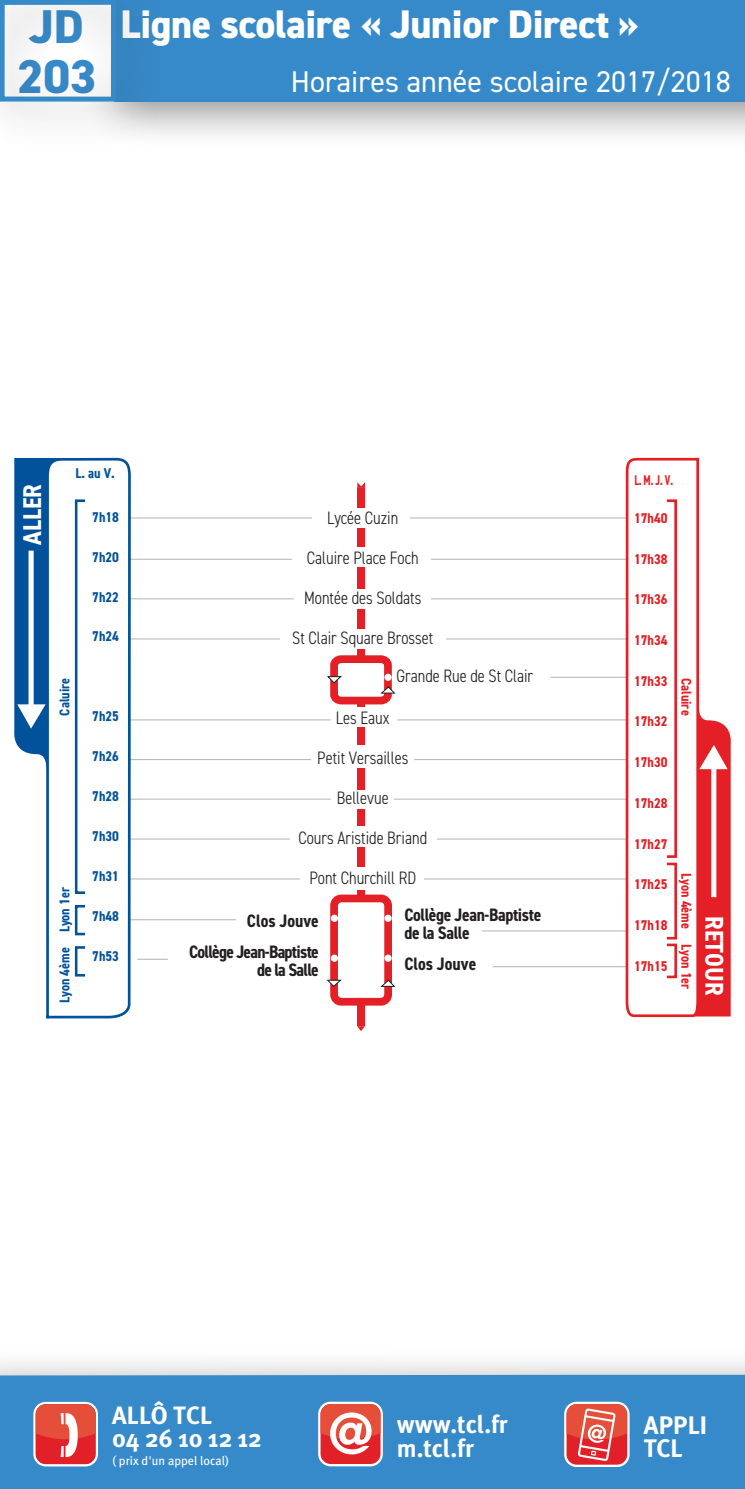
<style>
.page{position:relative;width:745px;height:1489px;background:#fff}
.page>*{position:absolute;margin:0;border:0;box-sizing:border-box;transform-origin:0 0}
.t1{font:800 47.5px "DIN2014";color:#378ac9}
.t2{font:800 40px "DIN2014";letter-spacing:-.01em;color:#fff}
.t3{font:30px "DIN2014";color:#fff}
.t4{font:700 condensed 25.75px "DIN2014";color:#fff}
.t5{font:700 25.25px/23.8px "Meta Plus";letter-spacing:-.005em;color:#fff}
.t6{font:700 25px/23.2px "Meta Plus";color:#fff}
.t7{font:300 condensed 18px "DIN2014";color:#231f20}
.t8{font:700 condensed 18px/31px "DIN2014";letter-spacing:-.04em;color:#231f20;text-align:right}
.t9{font:700 condensed 18px/18px "DIN2014";letter-spacing:-.02em;color:#231f20}
.t10{font:700 condensed 18px "DIN2014";color:#231f20}
.t11{font:700 condensed 14.25px "DIN2014";color:#e41f25}
.t12{font:700 condensed 14.25px "DIN2014";color:#01529a}
.t13{font:700 condensed 14.25px "DIN2014";color:#e41f25;scale:.74 1}
.t14{font:12.5px "Meta Plus";color:#fff}
.s1{font-size:47.5px;color:#378ac9}
</style>
<div class="page">
<div style="left:85px;top:0;width:659px;height:150px;background:#231f20;opacity:.5"></div>
<div style="left:113px;top:0;width:631px;height:102px;background:#378ac9"></div>
<div style="left:0;top:1346px;width:744px;height:142px;background:#231f20;opacity:.5"></div>
<div style="left:0;top:1374px;width:744px;height:114px;background:#378ac9"></div>
<svg style="left:33px;top:1401px;width:65px;height:65px"></svg>
<svg style="left:318px;top:1401px;width:64px;height:65px"></svg>
<div style="left:320px;top:1403px;width:60px;height:60px;background:#e12127;border-radius:10px"></div>
<svg style="left:320px;top:1403px;width:60px;height:51px"></svg>
<svg style="left:563px;top:1401px;width:66px;height:65px"></svg>
<div style="left:566px;top:1403px;width:60px;height:61px;background:#e12127;border-radius:10px"></div>
<svg style="left:566px;top:1403px;width:60px;height:57px"></svg>
<div style="left:357px;top:487px;width:8px;height:539px;background:#e41f25"></div>
<div style="left:334px;top:659px;width:54px;height:41px;background:#fff;border-radius:7px"></div>
<div style="left:330px;top:655px;width:61px;height:49px;border:8px solid #e41f25;border-radius:7px"></div>
<div style="left:334px;top:898px;width:54px;height:103px;background:#fff;border-radius:7px"></div>
<div style="left:330px;top:894px;width:62px;height:111px;border:8px solid #e41f25;border-radius:7px"></div>
<hr style="left:129px;top:559px;width:497px;height:1px;background:#b2b3b7">
<hr style="left:129px;top:517px;width:497px;height:1px;background:#b2b3b7">
<hr style="left:129px;top:598px;width:497px;height:1px;background:#b2b3b7">
<hr style="left:129px;top:638px;width:497px;height:1px;background:#b2b3b7">
<hr style="left:550px;top:677px;width:76px;height:1px;background:#b2b3b7">
<hr style="left:129px;top:719px;width:497px;height:1px;background:#b2b3b7">
<hr style="left:129px;top:759px;width:497px;height:1px;background:#b2b3b7">
<hr style="left:129px;top:798px;width:497px;height:1px;background:#b2b3b7">
<hr style="left:129px;top:838px;width:497px;height:1px;background:#b2b3b7">
<hr style="left:129px;top:878px;width:497px;height:1px;background:#b2b3b7">
<hr style="left:481px;top:930px;width:145px;height:1px;background:#b2b3b7">
<hr style="left:129px;top:919px;width:107px;height:1px;background:#b2b3b7">
<hr style="left:137px;top:958px;width:31px;height:1px;background:#b2b3b7">
<hr style="left:493px;top:966px;width:133px;height:1px;background:#b2b3b7">
<div style="left:292px;top:547px;width:138px;height:19px;background:#fff"></div>
<div style="left:312px;top:508px;width:97px;height:19px;background:#fff"></div>
<div style="left:293px;top:590px;width:137px;height:19px;background:#fff"></div>
<div style="left:280px;top:629px;width:165px;height:20px;background:#fff"></div>
<div style="left:330px;top:707px;width:66px;height:20px;background:#fff"></div>
<div style="left:311px;top:745px;width:102px;height:22px;background:#fff"></div>
<div style="left:331px;top:789px;width:62px;height:19px;background:#fff"></div>
<div style="left:290px;top:826px;width:146px;height:20px;background:#fff"></div>
<div style="left:299px;top:867px;width:124px;height:23px;background:#fff"></div>
<svg style="left:46px;top:458px;width:86px;height:561px"></svg>
<svg style="left:381px;top:979px;width:14px;height:7px"></svg>
<svg style="left:326px;top:979px;width:16px;height:8px"></svg>
<svg style="left:381px;top:686px;width:14px;height:7px"></svg>
<svg style="left:327px;top:676px;width:15px;height:7px"></svg>
<div style="left:330px;top:795px;width:8px;height:7px;background:#fff;border-radius:50%"></div>
<svg style="left:330px;top:914px;width:8px;height:7px"></svg>
<div style="left:384px;top:914px;width:7px;height:7px;background:#fff;border-radius:50%"></div>
<div style="left:384px;top:673px;width:7px;height:8px;background:#fff;border-radius:50%"></div>
<svg style="left:330px;top:954px;width:8px;height:7px"></svg>
<div style="left:384px;top:954px;width:7px;height:7px;background:#fff;border-radius:50%"></div>
<hr style="left:75px;top:500px;width:2px;height:392px;background:#01529a">
<svg style="left:75px;top:891px;width:10px;height:3px"></svg>
<svg style="left:14px;top:458px;width:71px;height:321px"></svg>
<hr style="left:75px;top:906px;width:2px;height:28px;background:#01529a">
<svg style="left:75px;top:932px;width:10px;height:3px"></svg>
<svg style="left:75px;top:904px;width:10px;height:3px"></svg>
<hr style="left:75px;top:947px;width:2px;height:28px;background:#01529a">
<svg style="left:75px;top:973px;width:10px;height:3px"></svg>
<svg style="left:75px;top:946px;width:10px;height:2px"></svg>
<svg style="left:624px;top:458px;width:106px;height:560px"></svg>
<svg style="left:357px;top:1026px;width:7px;height:5px"></svg>
<svg style="left:357px;top:482px;width:8px;height:5px"></svg>
<div style="left:0;top:0;width:165px;height:150px;background:#231f20;opacity:.5"></div>
<div style="left:0;top:0;width:116px;height:102px;border:5px solid #378ac9"></div>
<h2 class="t2" style="left:29px;top:-2px;width:611px"><span class="s1">JD</span> Ligne scolaire « Junior Direct »</h2>
<h1 class="t1" style="left:17px;top:45px;width:81px">203</h1>
<h3 class="t3" style="left:291px;top:63px;width:441px">Horaires année scolaire 2017/2018</h3>
<h3 class="t4" style="left:22px;top:545px;width:62px;rotate:-90deg">ALLER</h3>
<p class="t12" style="left:75px;top:468px;width:41px">L. au V.</p>
<p class="t12" style="left:59px;top:715px;width:39px;rotate:-90deg">Caluire</p>
<p class="t12" style="left:59px;top:1002px;width:117px;rotate:-90deg">Lyon 4ème Lyon 1er</p>
<p class="t12" style="left:92px;top:511px;width:28px">7h18</p>
<p class="t12" style="left:92px;top:551px;width:28px">7h20</p>
<p class="t12" style="left:92px;top:591px;width:28px">7h22</p>
<p class="t12" style="left:92px;top:631px;width:28px">7h24</p>
<p class="t12" style="left:92px;top:711px;width:28px">7h25</p>
<p class="t12" style="left:92px;top:750px;width:28px">7h26</p>
<p class="t12" style="left:92px;top:790px;width:28px">7h28</p>
<p class="t12" style="left:92px;top:830px;width:28px">7h30</p>
<p class="t12" style="left:92px;top:870px;width:28px">7h31</p>
<p class="t12" style="left:92px;top:910px;width:28px">7h48</p>
<p class="t12" style="left:92px;top:950px;width:28px">7h53</p>
<p class="t7" style="left:327px;top:511px;width:73px">Lycée Cuzin</p>
<p class="t7" style="left:307px;top:551px;width:113px">Caluire Place Foch</p>
<p class="t7" style="left:304px;top:591px;width:119px">Montée des Soldats</p>
<p class="t7" style="left:292px;top:631px;width:142px">St Clair Square Brosset</p>
<p class="t7" style="left:396px;top:669px;width:138px">Grande Rue de St Clair</p>
<p class="t7" style="left:336px;top:711px;width:55px">Les Eaux</p>
<p class="t7" style="left:317px;top:750px;width:92px">Petit Versailles</p>
<p class="t7" style="left:336px;top:790px;width:53px">Bellevue</p>
<p class="t7" style="left:298px;top:830px;width:130px">Cours Aristide Briand</p>
<p class="t7" style="left:309px;top:870px;width:108px">Pont Churchill RD</p>
<p class="t9" style="left:404px;top:907px;width:138px">Collège Jean-Baptiste de la Salle</p>
<p class="t10" style="left:404px;top:956px;width:73px">Clos Jouve</p>
<p class="t8" style="left:189px;top:906px;width:131px">Clos Jouve<br>Collège Jean-Baptiste</p>
<p class="t8" style="left:257px;top:955px;width:63px">de la Salle</p>
<p class="t13" style="left:634px;top:474px;width:54px">L. M. J. V.</p>
<p class="t11" style="left:633px;top:512px;width:35px">17h40</p>
<p class="t11" style="left:633px;top:553px;width:35px">17h38</p>
<p class="t11" style="left:633px;top:594px;width:35px">17h36</p>
<p class="t11" style="left:633px;top:634px;width:35px">17h34</p>
<p class="t11" style="left:633px;top:675px;width:35px">17h33</p>
<p class="t11" style="left:633px;top:716px;width:35px">17h32</p>
<p class="t11" style="left:633px;top:756px;width:35px">17h30</p>
<p class="t11" style="left:633px;top:797px;width:35px">17h28</p>
<p class="t11" style="left:633px;top:838px;width:35px">17h27</p>
<p class="t11" style="left:633px;top:878px;width:35px">17h25</p>
<p class="t11" style="left:633px;top:919px;width:35px">17h18</p>
<p class="t11" style="left:633px;top:960px;width:35px">17h15</p>
<p class="t11" style="left:691px;top:677px;width:39px;rotate:90deg">Caluire</p>
<p class="t11" style="left:691px;top:873px;width:118px;rotate:90deg">Lyon 4ème Lyon 1er</p>
<h3 class="t4" style="left:723px;top:916px;width:80px;rotate:90deg">RETOUR</h3>
<h3 class="t6" style="left:112px;top:1403px;width:151px">ALLÔ TCL<br>04 26 10 12 12</h3>
<p class="t14" style="left:112px;top:1453px;width:119px">( prix d'un appel local)</p>
<h3 class="t6" style="left:396px;top:1412px;width:112px">www.tcl.fr m.tcl.fr</h3>
<h3 class="t5" style="left:643px;top:1412px;width:65px">APPLI<br>TCL</h3>
</div>
